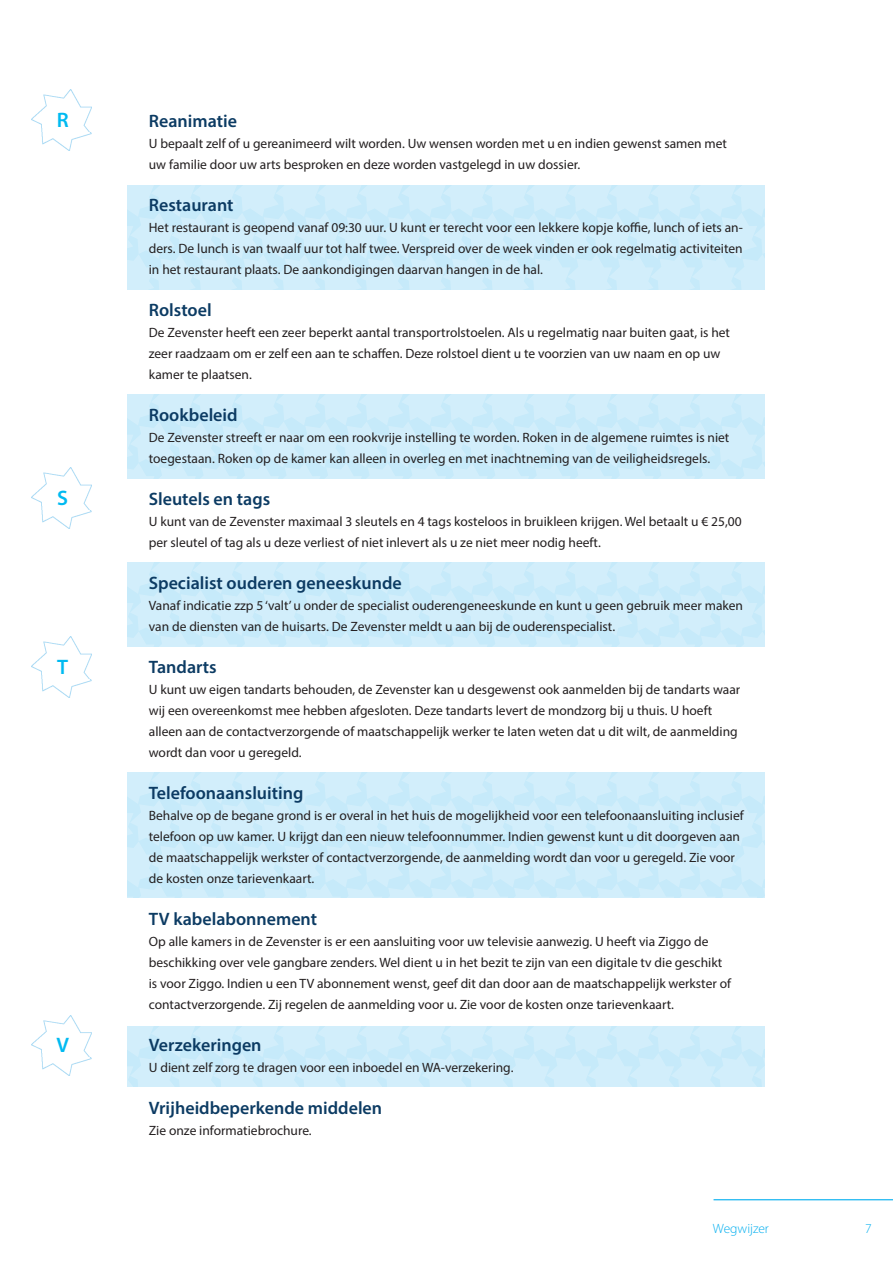
<style>
.page{position:relative;width:893px;height:1263px;background:#fff}
.page>*{position:absolute;margin:0;border:0;box-sizing:border-box;transform-origin:0 0}
.t1{font:600 21px "Myriad Pro";color:#00baf1}
.t2{font:600 18px "Myriad Pro";color:#0c3b63}
.t3{font:13.5px/21px "Myriad Pro";color:#231f20}
.t4{font:300 13.5px "Myriad Pro";color:#00aeef}
</style>
<div class="page">
<hr style="left:713px;top:1199px;width:180px;height:1px;background:#00aeef">
<svg style="left:128px;top:185px;width:637px;height:104px;background:#ceecfa"></svg>
<svg style="left:128px;top:394px;width:637px;height:84px;background:#cdecfa"></svg>
<svg style="left:128px;top:562px;width:637px;height:85px;background:#cdecfa"></svg>
<svg style="left:128px;top:772px;width:637px;height:126px;background:#cdecfa"></svg>
<svg style="left:128px;top:1026px;width:637px;height:60px;background:#ceecfa"></svg>
<img style="left:31px;top:90px;width:60px;height:60px">
<img style="left:31px;top:468px;width:60px;height:60px">
<img style="left:31px;top:637px;width:60px;height:60px">
<img style="left:31px;top:1015px;width:60px;height:60px">
<p class="t1" style="left:57px;top:107px;width:13px">R</p>
<p class="t1" style="left:57px;top:485px;width:12px">S</p>
<p class="t1" style="left:57px;top:654px;width:13px">T</p>
<p class="t1" style="left:56px;top:1032px;width:14px">V</p>
<p class="t2" style="left:149px;top:109px;width:90px">Reanimatie</p>
<p class="t3" style="left:149px;top:133px;width:580px">U bepaalt zelf of u gereanimeerd wilt worden. Uw wensen worden met u en indien gewenst samen met uw familie door uw arts besproken en deze worden vastgelegd in uw dossier.</p>
<p class="t2" style="left:149px;top:193px;width:86px">Restaurant</p>
<p class="t3" style="left:149px;top:217px;width:596px;text-align:justify">Het restaurant is geopend vanaf 09:30 uur. U kunt er terecht voor een lekkere kopje koffie, lunch of iets an&shy;ders. De lunch is van twaalf uur tot half twee. Verspreid over de week vinden er ook regelmatig activiteiten in het restaurant plaats. De aankondigingen daarvan hangen in de hal.</p>
<p class="t2" style="left:149px;top:298px;width:64px">Rolstoel</p>
<p class="t3" style="left:149px;top:322px;width:583px">De Zevenster heeft een zeer beperkt aantal transportrolstoelen. Als u regelmatig naar buiten gaat, is het zeer raadzaam om er zelf een aan te schaffen. Deze rolstoel dient u te voorzien van uw naam en op uw kamer te plaatsen.</p>
<p class="t2" style="left:149px;top:403px;width:90px">Rookbeleid</p>
<p class="t3" style="left:149px;top:427px;width:582px">De Zevenster streeft er naar om een rookvrije instelling te worden. Roken in de algemene ruimtes is niet toegestaan. Roken op de kamer kan alleen in overleg en met inachtneming van de veiligheidsregels.</p>
<p class="t2" style="left:149px;top:487px;width:123px">Sleutels en tags</p>
<p class="t3" style="left:149px;top:511px;width:594px">U kunt van de Zevenster maximaal 3 sleutels en 4 tags kosteloos in bruikleen krijgen. Wel betaalt u € 25,00 per sleutel of tag als u deze verliest of niet inlevert als u ze niet meer nodig heeft.</p>
<p class="t2" style="left:149px;top:571px;width:254px">Specialist ouderen geneeskunde</p>
<p class="t3" style="left:149px;top:595px;width:596px">Vanaf indicatie zzp 5 ‘valt’ u onder de specialist ouderengeneeskunde en kunt u geen gebruik meer maken van de diensten van de huisarts. De Zevenster meldt u aan bij de ouderenspecialist.</p>
<p class="t2" style="left:149px;top:655px;width:69px">Tandarts</p>
<p class="t3" style="left:149px;top:679px;width:593px">U kunt uw eigen tandarts behouden, de Zevenster kan u desgewenst ook aanmelden bij de tandarts waar wij een overeenkomst mee hebben afgesloten. Deze tandarts levert de mondzorg bij u thuis. U hoeft alleen aan de contactverzorgende of maatschappelijk werker te laten weten dat u dit wilt, de aanmelding wordt dan voor u geregeld.</p>
<p class="t2" style="left:149px;top:781px;width:156px">Telefoonaansluiting</p>
<p class="t3" style="left:149px;top:805px;width:596px">Behalve op de begane grond is er overal in het huis de mogelijkheid voor een telefoonaansluiting inclusief telefoon op uw kamer. U krijgt dan een nieuw telefoonnummer. Indien gewenst kunt u dit doorgeven aan de maatschappelijk werkster of contactverzorgende, de aanmelding wordt dan voor u geregeld. Zie voor de kosten onze tarievenkaart.</p>
<p class="t2" style="left:149px;top:907px;width:170px">TV kabelabonnement</p>
<p class="t3" style="left:149px;top:931px;width:584px">Op alle kamers in de Zevenster is er een aansluiting voor uw televisie aanwezig. U heeft via Ziggo de beschikking over vele gangbare zenders. Wel dient u in het bezit te zijn van een digitale tv die geschikt is voor Ziggo. Indien u een TV abonnement wenst, geef dit dan door aan de maatschappelijk werkster of contactverzorgende. Zij regelen de aanmelding voor u. Zie voor de kosten onze tarievenkaart.</p>
<p class="t2" style="left:149px;top:1033px;width:114px">Verzekeringen</p>
<p class="t3" style="left:149px;top:1057px;width:366px">U dient zelf zorg te dragen voor een inboedel en WA-verzekering.</p>
<p class="t2" style="left:149px;top:1096px;width:235px">Vrijheidbeperkende middelen</p>
<p class="t3" style="left:149px;top:1120px;width:164px">Zie onze informatiebrochure.</p>
<p class="t4" style="left:713px;top:1221px;width:57px">Wegwijzer</p>
<p class="t4" style="left:865px;top:1221px;width:8px">7</p>
</div>
